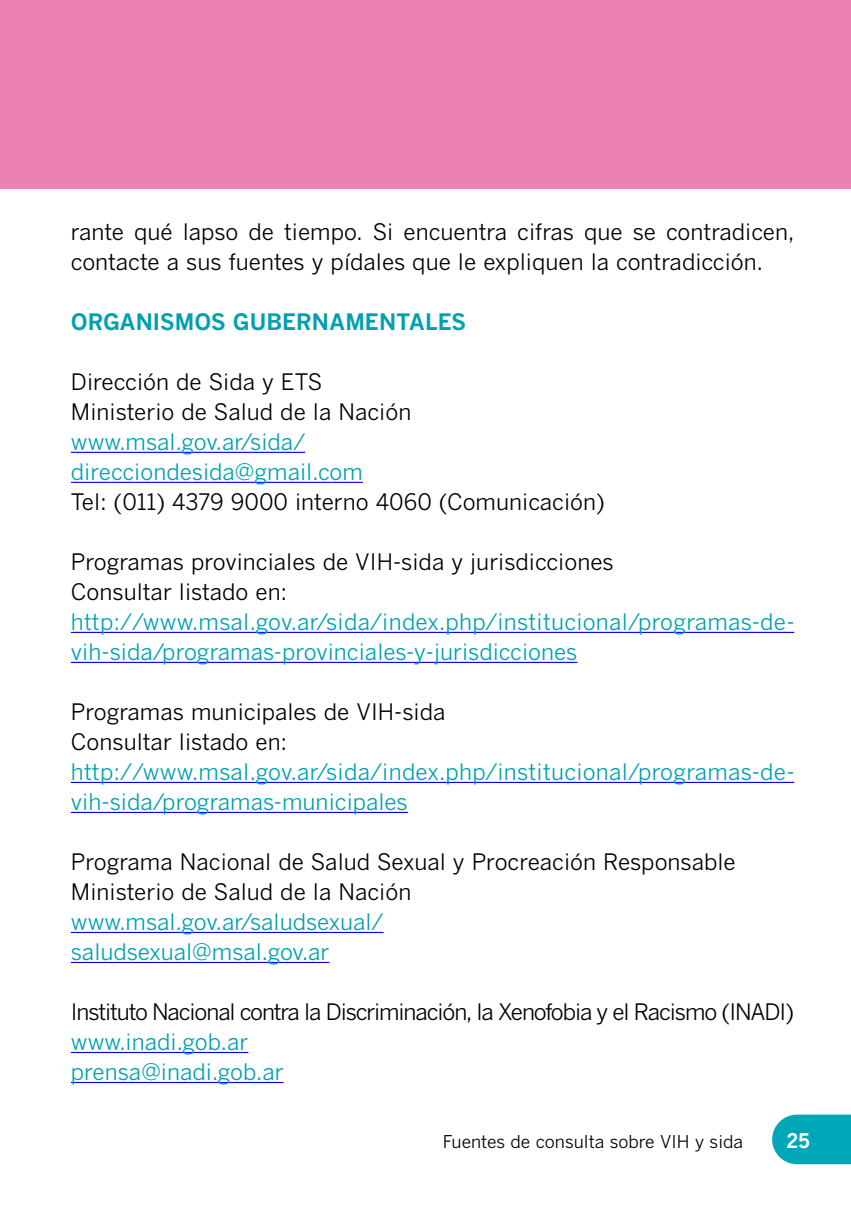
<style>
.page{position:relative;width:851px;height:1205px;background:#fff}
.page>*{position:absolute;margin:0;border:0;box-sizing:border-box;transform-origin:0 0}
.t1{font:22.5px/30px "Benton Gothic";color:#000}
.t2{font:22.5px/30px "Benton Gothic";color:#00a0af}
.t3{font:22.5px "Benton Gothic";letter-spacing:-.05em;color:#000}
.t4{font:700 22.5px "Benton Gothic";color:#00a0af}
.t5{font:700 20px "Benton Gothic";color:#fff}
.t6{font:17.5px "Benton Gothic";color:#000}
</style>
<div class="page">
<svg style="left:772px;top:1114px;width:78px;height:50px;background:#14aebd"></svg>
<div style="left:0;top:0;width:850px;height:189px;background:#ec82b4"></div>
<hr style="left:71px;top:452px;width:234px;height:1px;background:#00f">
<hr style="left:71px;top:482px;width:292px;height:1px;background:#00f">
<hr style="left:71px;top:632px;width:723px;height:1px;background:#00f">
<hr style="left:71px;top:662px;width:506px;height:1px;background:#00f">
<hr style="left:71px;top:782px;width:723px;height:1px;background:#00f">
<hr style="left:71px;top:812px;width:337px;height:1px;background:#00f">
<hr style="left:71px;top:932px;width:312px;height:1px;background:#00f">
<hr style="left:71px;top:962px;width:258px;height:1px;background:#00f">
<hr style="left:71px;top:1052px;width:177px;height:1px;background:#00f">
<hr style="left:71px;top:1082px;width:212px;height:1px;background:#00f">
<p class="t1" style="left:71px;top:216px;width:724px">rante qué lapso de tiempo. Si encuentra cifras que se contradicen, contacte a sus fuentes y pídales que le expliquen la contradicción.</p>
<p class="t4" style="left:71px;top:308px;width:17px">ORG</p>
<p class="t4" style="left:119px;top:308px;width:47px">ANISM</p>
<p class="t4" style="left:194px;top:308px;width:245px">OS GUBERNAMENTALES</p>
<p class="t1" style="left:71px;top:367px;width:342px">Dirección de Sida y ETS<br>M inisterio de Salud de la Nación</p>
<p class="t2" style="left:71px;top:426px;width:293px">www.msal.gov.ar/sida/ direcciondesida@gmail.com</p>
<p class="t1" style="left:71px;top:486px;width:535px">Tel: (011) 4379 9000 interno 4060 (Comunicación)</p>
<p class="t1" style="left:71px;top:546px;width:544px">Programas provinciales de VIH-sida y jurisdicciones<br>Consultar listado en:</p>
<p class="t2" style="left:71px;top:606px;width:725px">http://www.msal.gov.ar/sida/index.php/institucional/programas-de&shy;vih-sida/programas-provinciales-y-jurisdicciones</p>
<p class="t1" style="left:71px;top:696px;width:376px">Programas municipales de VIH-sida<br>Consultar listado en:</p>
<p class="t2" style="left:71px;top:756px;width:725px">http://www.msal.gov.ar/sida/index.php/institucional/programas-de&shy;vih-sida/programas-municipales</p>
<p class="t1" style="left:71px;top:846px;width:666px">Programa Nacional de Salud Sexual y Procreación Responsable<br>M inisterio de Salud de la Nación</p>
<p class="t2" style="left:71px;top:906px;width:314px">www.msal.gov.ar/saludsexual/ saludsexual@msal.gov.ar</p>
<p class="t3" style="left:71px;top:998px;width:724px">Instituto Nacional contra la Discriminación, la Xenofobia y el Racismo (INADI)</p>
<p class="t2" style="left:71px;top:1026px;width:214px">www.inadi.gob.ar prensa@inadi.gob.ar</p>
<p class="t6" style="left:443px;top:1131px;width:302px">Fuentes de consulta sobre VIH y sida</p>
<p class="t5" style="left:786px;top:1128px;width:25px">25</p>
</div>
